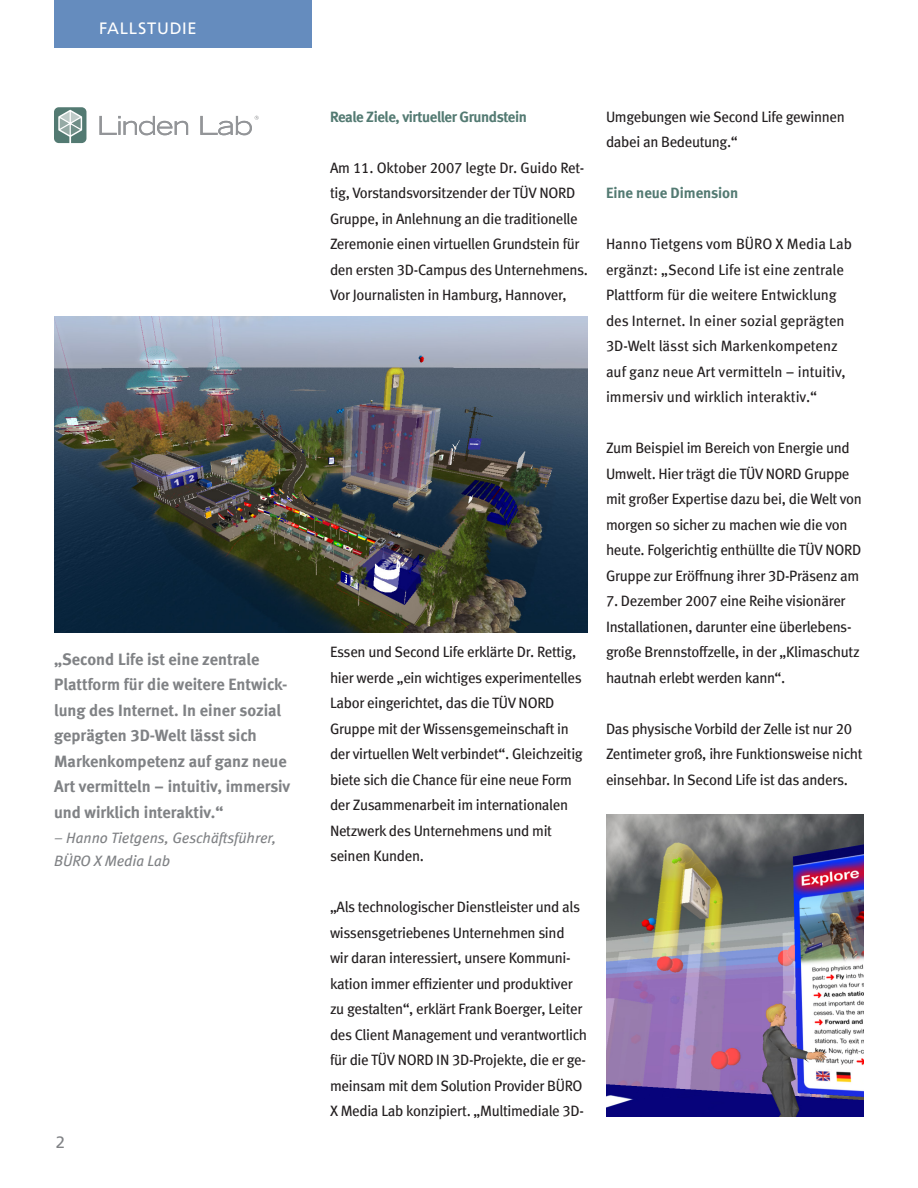
<style>
.page{position:relative;width:918px;height:1188px;background:#fff}
.page>*{position:absolute;margin:0;border:0;box-sizing:border-box;transform-origin:0 0}
.t1{font:16.5px/25.5px "Meta Bold LF";color:#808285}
.t2{font:16.5px "Frutiger LT Std";letter-spacing:.045em;color:#fff}
.t3{font:16.5px "Frutiger LT Std";color:#808285}
.t4{font:15px/25.5px "Meta Book LF";letter-spacing:-.02em;color:#231f20}
.t5{font:15px/25.5px "Meta Book LF";color:#231f20}
.t6{font:italic 15px/22.5px "Meta Book LF";color:#808285}
.subhead{font:15px "Meta Bold LF";letter-spacing:-.025em;color:#537a72}
.subhead-2{font:15px "Meta Bold LF";letter-spacing:-.005em;color:#537a72}
</style>
<div class="page">
<svg style="left:100px;top:116px;width:88px;height:19px"></svg>
<svg style="left:54px;top:107px;width:32px;height:36px"></svg>
<svg style="left:200px;top:116px;width:59px;height:19px"></svg>
<div style="left:54px;top:0;width:258px;height:48px;background:#658cbe"></div>
<img style="left:54px;top:317px;width:534px;height:316px">
<img style="left:606px;top:814px;width:258px;height:302px">
<p class="t2" style="left:99px;top:18px;width:99px">FALLSTUDIE</p>
<p class="t1" style="left:54px;top:646px;width:238px">„Second Life ist eine zentrale<br>Plattform für die weitere Entwick&shy;lung des Internet. In einer sozial geprägten 3D-Welt lässt sich<br>Markenkompetenz auf ganz neue<br>Art vermitteln – intuitiv, immersiv und wirklich interaktiv.“</p>
<p class="t6" style="left:54px;top:826px;width:224px">– Hanno Tietgens, Geschäftsführer,<br>BÜRO X Media Lab</p>
<p class="t3" style="left:56px;top:1133px;width:11px">2</p>
<p class="subhead" style="left:330px;top:108px;width:199px">Reale Ziele, virtueller Grundstein</p>
<p class="t4" style="left:330px;top:155px;width:260px">Am 11. Oktober 2007 legte Dr. Guido Ret&shy;tig, Vorstandsvorsitzender der TÜV NORD Gruppe, in Anlehnung an die traditionelle Zeremonie einen virtuellen Grundstein für den ersten 3D-Campus des Unternehmens.<br>Vor Journalisten in Hamburg, Hannover,</p>
<p class="t4" style="left:330px;top:639px;width:254px">Essen und Second Life erklärte Dr. Rettig, hier werde „ein wichtiges experimentelles Labor eingerichtet, das die TÜV NORD Gruppe mit der Wissensgemeinschaft in der virtuellen Welt verbindet“. Gleichzeitig biete sich die Chance für eine neue Form der Zusammenarbeit im internationalen Netzwerk des Unternehmens und mit seinen Kunden.</p>
<p class="t4" style="left:330px;top:894px;width:259px">„Als technologischer Dienstleister und als wissensgetriebenes Unternehmen sind<br>wir daran interessiert, unsere Kommuni&shy;kation immer effizienter und produktiver zu gestalten“, erklärt Frank Boerger, Leiter des Client Management und verantwortlich für die TÜV NORD IN 3D-Projekte, die er ge&shy;meinsam mit dem Solution Provider BÜRO X Media Lab konzipiert. „Multimediale 3D-</p>
<p class="t4" style="left:606px;top:104px;width:240px">Umgebungen wie Second Life gewinnen dabei an Bedeutung.“</p>
<p class="subhead-2" style="left:606px;top:184px;width:134px">Eine neue Dimension</p>
<p class="t5" style="left:606px;top:231px;width:247px">Hanno Tietgens vom BÜRO X Media Lab ergänzt: „Second Life ist eine zentrale Plattform für die weitere Entwicklung des Internet. In einer sozial geprägten 3D-Welt lässt sich Markenkompetenz auf ganz neue Art vermitteln – intuitiv, immersiv und wirklich interaktiv.“</p>
<p class="t4" style="left:606px;top:435px;width:257px">Zum Beispiel im Bereich von Energie und Umwelt. Hier trägt die TÜV NORD Gruppe mit großer Expertise dazu bei, die Welt von morgen so sicher zu machen wie die von heute. Folgerichtig enthüllte die TÜV NORD Gruppe zur Eröffnung ihrer 3D-Präsenz am</p>
<p class="t4" style="left:606px;top:588px;width:255px">7. Dezember 2007 eine Reihe visionärer Installationen, darunter eine überlebens&shy;große Brennstoffzelle, in der „Klimaschutz hautnah erlebt werden kann“.</p>
<p class="t4" style="left:606px;top:716px;width:258px">Das physische Vorbild der Zelle ist nur 20<br>Zentimeter groß, ihre Funktionsweise nicht einsehbar. In Second Life ist das anders.</p>
</div>
